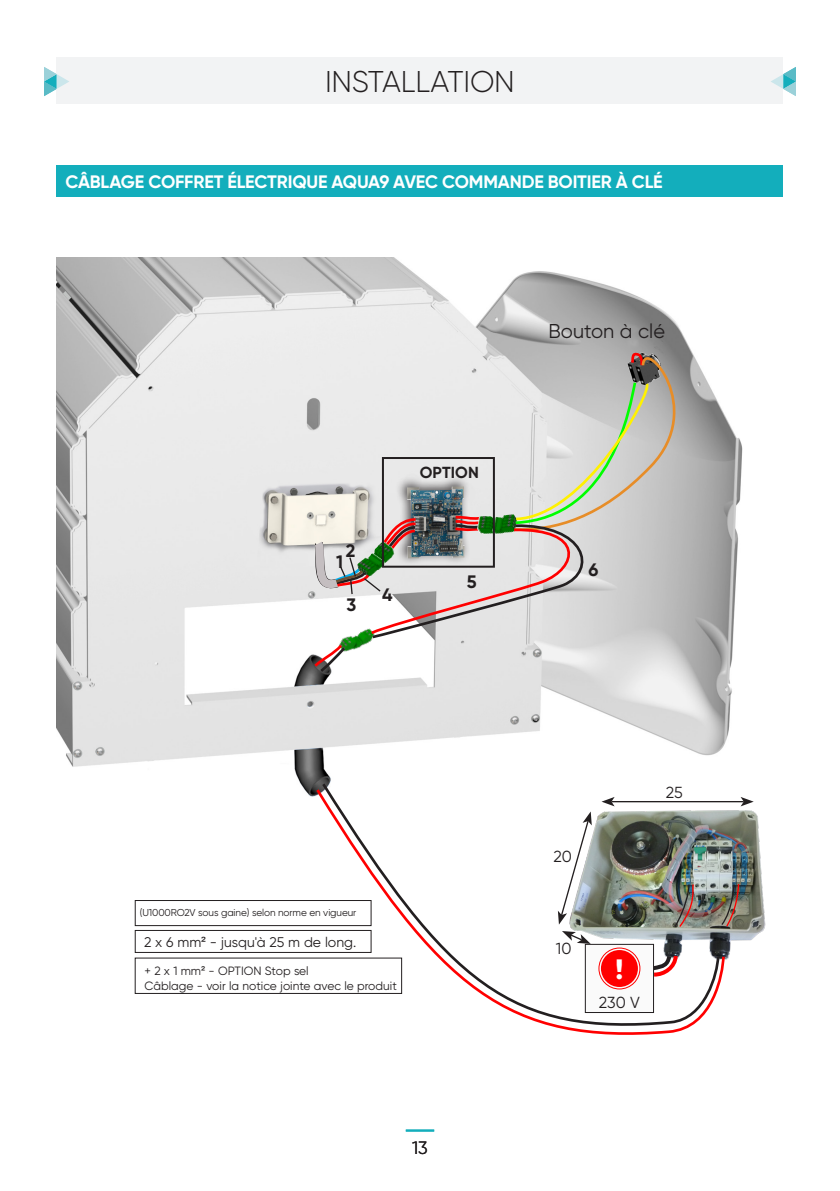
<style>
.page{position:relative;width:840px;height:1191px;background:#fff}
.page>*{position:absolute;margin:0;border:0;box-sizing:border-box;transform-origin:0 0}
.NOM_CHAPITRE{font:300 30px "Gilroy";letter-spacing:-.01em;color:#231f20}
.t1{font:800 28px "Gilroy";color:#fff}
.t2{font:20px "Gilroy";color:#231f20}
.t3{font:700 18px "Gilroy";letter-spacing:-.01em;color:#fff}
.t4{font:700 18px "Gilroy";color:#231f20}
.PAGE_U2{font:18px "Gilroy";color:#231f20}
.t5{font:16px "Gilroy";letter-spacing:-.005em;color:#231f20}
.t6{font:700 16px "Gilroy";letter-spacing:.01em;color:#231f20}
.t7{font:14px "Gilroy";color:#231f20}
.t8{font:12px "Gilroy";color:#231f20}
.t9{font:10px "Gilroy";letter-spacing:-.01em;color:#231f20}
.s1{font-family:"Arial"}
</style>
<div class="page">
<hr style="left:405px;top:1129px;width:29px;height:2px;background:#13aebc">
<div style="left:57px;top:57px;width:725px;height:46px;background:#f2f3f4"></div>
<svg style="left:44px;top:67px;width:25px;height:29px"></svg>
<svg style="left:771px;top:67px;width:24px;height:29px"></svg>
<img style="left:57px;top:257px;width:686px;height:539px">
<div style="left:523px;top:793px;width:259px;height:182px;background:#fff"></div>
<img style="left:725px;top:801px;width:41px;height:159px">
<svg style="left:725px;top:882px;width:14px;height:45px"></svg>
<hr style="left:611px;top:801px;width:132px;height:1px;background:#231f20">
<svg style="left:740px;top:797px;width:13px;height:9px"></svg>
<svg style="left:319px;top:780px;width:401px;height:6px"></svg>
<svg style="left:313px;top:786px;width:412px;height:249px"></svg>
<svg style="left:653px;top:951px;width:26px;height:27px"></svg>
<svg style="left:307px;top:336px;width:399px;height:338px;background:#cecdc9"></svg>
<div style="left:57px;top:165px;width:725px;height:32px;background:#13aebc"></div>
<div style="left:135px;top:930px;width:236px;height:22px;background:#fff;border:1px solid #231f20"></div>
<div style="left:135px;top:957px;width:266px;height:36px;background:#fff"></div>
<div style="left:135px;top:900px;width:236px;height:26px;background:#fff;border:1px solid #231f20"></div>
<div style="left:382px;top:457px;width:112px;height:110px;border:2px solid #231f20"></div>
<div style="left:585px;top:944px;width:68px;height:68px;background:#fafafa"></div>
<div style="left:584px;top:944px;width:69px;height:69px;border:1px solid #231f20"></div>
<div style="left:600px;top:950px;width:37px;height:37px;background:#f00;border-radius:50%"></div>
<div style="left:598px;top:947px;width:42px;height:42px;border:1px solid #f00;border-radius:50%"></div>
<p class="NOM_CHAPITRE" style="left:325px;top:63px;width:191px">INSTALLATION</p>
<p class="t3" style="left:65px;top:171px;width:598px">CÂBLAGE COFFRET ÉLECTRIQUE AQUA9 AVEC COMMANDE BOITIER À CLÉ</p>
<p class="t3" style="left:69px;top:171px;width:284px">PLAATSEN ZOND R TE BEVESTIGEN</p>
<p class="t4" style="left:345px;top:540px;width:11px">2</p>
<p class="t4" style="left:336px;top:551px;width:8px">1</p>
<p class="t4" style="left:346px;top:594px;width:11px">3</p>
<p class="t4" style="left:382px;top:583px;width:12px">4</p>
<p class="t6" style="left:419px;top:462px;width:61px">OPTION</p>
<p class="t4" style="left:466px;top:570px;width:11px">5</p>
<p class="t9" style="left:140px;top:906px;width:218px">(U1000RO2V sous gaine) selon norme en vigueur</p>
<p class="t7" style="left:144px;top:933px;width:214px">2 x 6 mm<span class="s1">²</span> - jusqu'à 25 m de long.</p>
<p class="t8" style="left:144px;top:963px;width:166px">+ 2 x 1 mm<span class="s1">²</span> - OPTION Stop sel</p>
<p class="t8" style="left:144px;top:978px;width:254px">Câblage - voir la notice jointe avec le produit</p>
<p class="PAGE_U2" style="left:412px;top:1137px;width:17px">13</p>
<p class="t2" style="left:548px;top:319px;width:118px">Bouton à clé</p>
<p class="t4" style="left:588px;top:558px;width:11px">6</p>
<p class="t5" style="left:553px;top:846px;width:20px">20</p>
<p class="t5" style="left:665px;top:783px;width:18px">25</p>
<p class="t5" style="left:555px;top:939px;width:17px">10</p>
<p class="t1" style="left:615px;top:951px;width:9px">!</p>
<p class="t5" style="left:598px;top:992px;width:42px">230 V</p>
</div>
